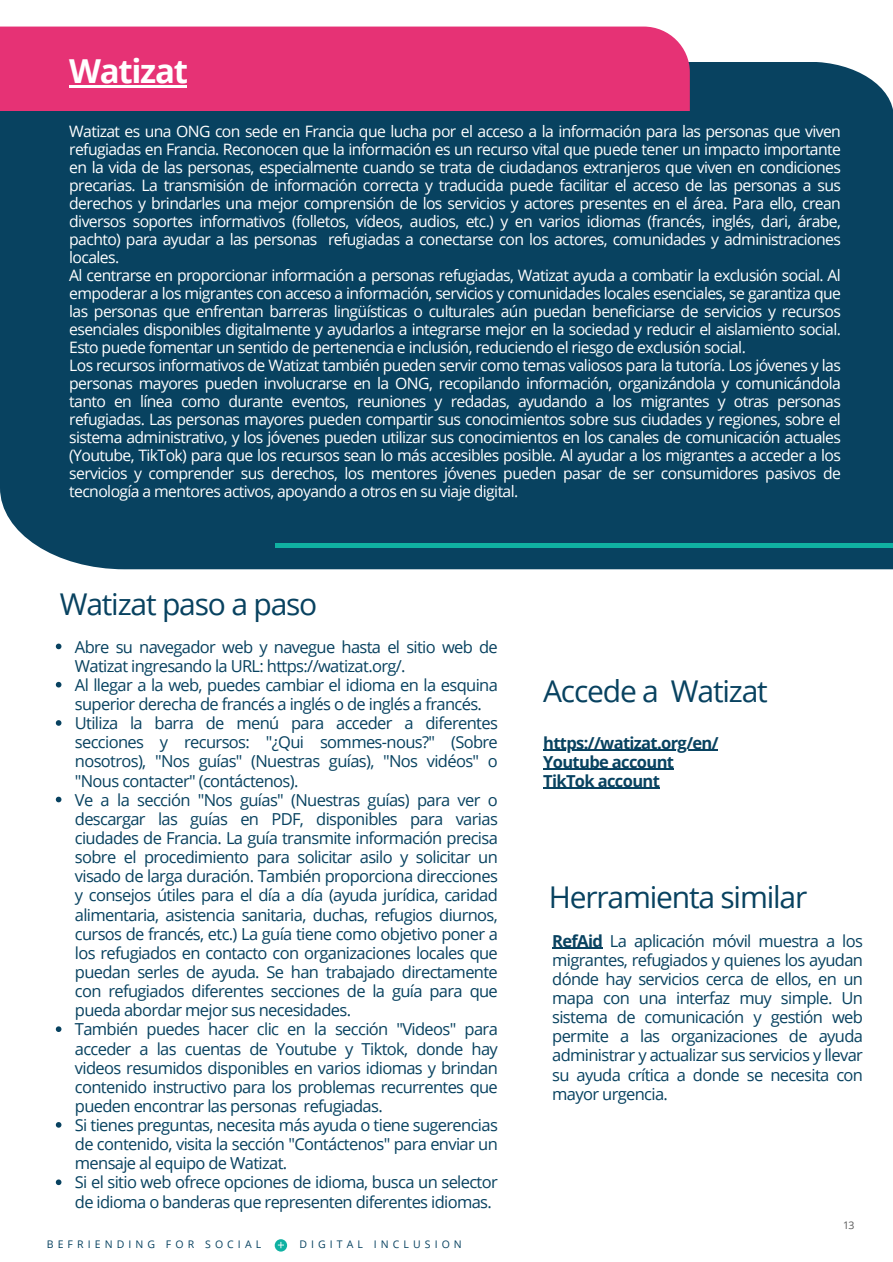
<style>
.page{position:relative;width:893px;height:1262px;background:#fff}
.page>*{position:absolute;margin:0;border:0;box-sizing:border-box;transform-origin:0 0}
.t1{font:700 33px "Open Sans";letter-spacing:-.04em;color:#fff}
.t2{font:30px "Open Sans";letter-spacing:-.04em;color:#084260}
.t3{font:16.5px/19.2px "Open Sans";letter-spacing:-.04em;color:#084260;text-align:justify}
.t4{font:700 16.5px "Open Sans";letter-spacing:-.04em;color:#084260}
.t5{font:15.75px/18px "Open Sans";letter-spacing:-.04em;color:#fff;text-align:justify}
.t6{font:10.5px "Open Sans";letter-spacing:.39em;color:#084260}
.t7{font:10.5px "Open Sans";color:#595959}
.s1{font-weight:700}
</style>
<div class="page">
<div style="left:0;top:62px;width:892px;height:507px;background:#084260"></div>
<div style="left:274px;top:542px;width:618px;height:5px;background:#10b1a2"></div>
<div style="left:0;top:27px;width:689px;height:84px;background:#e63275"></div>
<svg style="left:274px;top:1238px;width:13px;height:13px"></svg>
<svg style="left:278px;top:1241px;width:6px;height:6px"></svg>
<svg style="left:56px;top:643px;width:5px;height:6px"></svg>
<svg style="left:56px;top:681px;width:5px;height:6px"></svg>
<svg style="left:56px;top:720px;width:5px;height:5px"></svg>
<svg style="left:56px;top:796px;width:5px;height:6px"></svg>
<svg style="left:56px;top:1026px;width:5px;height:5px"></svg>
<svg style="left:56px;top:1122px;width:5px;height:5px"></svg>
<svg style="left:56px;top:1179px;width:5px;height:5px"></svg>
<hr style="left:69px;top:85px;width:118px;height:3px;background:#fff">
<hr style="left:543px;top:749px;width:174px;height:1px;background:#084260">
<hr style="left:543px;top:768px;width:130px;height:1px;background:#084260">
<hr style="left:543px;top:787px;width:116px;height:2px;background:#084260">
<hr style="left:552px;top:947px;width:50px;height:1px;background:#084260">
<p class="t1" style="left:69px;top:48px;width:120px">Watizat</p>
<p class="t5" style="left:69px;top:122px;width:772px">Watizat es una ONG con sede en Francia que lucha por el acceso a la información para las personas que viven refugiadas en Francia. Reconocen que la información es un recurso vital que puede tener un impacto importante en la vida de las personas, especialmente cuando se trata de ciudadanos extranjeros que viven en condiciones precarias. La transmisión de información correcta y traducida puede facilitar el acceso de las personas a sus derechos y brindarles una mejor comprensión de los servicios y actores presentes en el área. Para ello, crean diversos soportes informativos (folletos, vídeos, audios, etc.) y en varios idiomas (francés, inglés, dari, árabe, pachto) para ayudar a las personas refugiadas a conectarse con los actores, comunidades y administraciones locales.</p>
<p class="t5" style="left:69px;top:266px;width:772px">Al centrarse en proporcionar información a personas refugiadas, Watizat ayuda a combatir la exclusión social. Al empoderar a los migrantes con acceso a información, servicios y comunidades locales esenciales, se garantiza que las personas que enfrentan barreras lingüísticas o culturales aún puedan beneficiarse de servicios y recursos esenciales disponibles digitalmente y ayudarlos a integrarse mejor en la sociedad y reducir el aislamiento social.<br>Esto puede fomentar un sentido de pertenencia e inclusión, reduciendo el riesgo de exclusión social.</p>
<p class="t5" style="left:69px;top:356px;width:772px">Los recursos informativos de Watizat también pueden servir como temas valiosos para la tutoría. Los jóvenes y las personas mayores pueden involucrarse en la ONG, recopilando información, organizándola y comunicándola tanto en línea como durante eventos, reuniones y redadas, ayudando a los migrantes y otras personas refugiadas. Las personas mayores pueden compartir sus conocimientos sobre sus ciudades y regiones, sobre el sistema administrativo, y los jóvenes pueden utilizar sus conocimientos en los canales de comunicación actuales (Youtube, TikTok) para que los recursos sean lo más accesibles posible. Al ayudar a los migrantes a acceder a los servicios y comprender sus derechos, los mentores jóvenes pueden pasar de ser consumidores pasivos de tecnología a mentores activos, apoyando a otros en su viaje digital.</p>
<p class="t2" style="left:60px;top:583px;width:259px">Watizat paso a paso</p>
<p class="t3" style="left:75px;top:636px;width:424px">Abre su navegador web y navegue hasta el sitio web de<br>Watizat ingresando la URL: https://watizat.org/.</p>
<p class="t3" style="left:75px;top:674px;width:424px">Al llegar a la web, puedes cambiar el idioma en la esquina superior derecha de francés a inglés o de inglés a francés.</p>
<p class="t3" style="left:75px;top:713px;width:424px">Utiliza la barra de menú para acceder a diferentes secciones y recursos: "¿Qui sommes-nous?" (Sobre nosotros), "Nos guías" (Nuestras guías), "Nos vidéos" o "Nous contacter" (contáctenos).</p>
<p class="t3" style="left:75px;top:789px;width:424px">Ve a la sección "Nos guías" (Nuestras guías) para ver o descargar las guías en PDF, disponibles para varias ciudades de Francia. La guía transmite información precisa sobre el procedimiento para solicitar asilo y solicitar un visado de larga duración. También proporciona direcciones y consejos útiles para el día a día (ayuda jurídica, caridad alimentaria, asistencia sanitaria, duchas, refugios diurnos, cursos de francés, etc.) La guía tiene como objetivo poner a los refugiados en contacto con organizaciones locales que puedan serles de ayuda. Se han trabajado directamente con refugiados diferentes secciones de la guía para que pueda abordar mejor sus necesidades.</p>
<p class="t3" style="left:75px;top:1019px;width:424px">También puedes hacer clic en la sección "Videos" para acceder a las cuentas de Youtube y Tiktok, donde hay videos resumidos disponibles en varios idiomas y brindan contenido instructivo para los problemas recurrentes que pueden encontrar las personas refugiadas.</p>
<p class="t3" style="left:75px;top:1114px;width:424px">Si tienes preguntas, necesita más ayuda o tiene sugerencias de contenido, visita la sección "Contáctenos" para enviar un mensaje al equipo de Watizat.</p>
<p class="t3" style="left:75px;top:1172px;width:424px">Si el sitio web ofrece opciones de idioma, busca un selector de idioma o banderas que representen diferentes idiomas.</p>
<p class="t6" style="left:47px;top:1236px;width:216px">BEFRIENDING FOR SOCIAL</p>
<p class="t6" style="left:299px;top:1236px;width:164px">DIGITAL INCLUSION</p>
<p class="t2" style="left:543px;top:669px;width:226px">Accede a Watizat</p>
<p class="t4" style="left:543px;top:730px;width:177px">https://watizat.org/en/</p>
<p class="t4" style="left:543px;top:750px;width:132px">Youtube account</p>
<p class="t4" style="left:543px;top:769px;width:118px">TikTok account</p>
<p class="t2" style="left:548px;top:876px;width:260px">Herramienta similar</p>
<p class="t3" style="left:552px;top:930px;width:312px"><span class="s1">RefAid</span> La aplicación móvil muestra a los migrantes, refugiados y quienes los ayudan dónde hay servicios cerca de ellos, en un mapa con una interfaz muy simple. Un sistema de comunicación y gestión web permite a las organizaciones de ayuda administrar y actualizar sus servicios y llevar su ayuda crítica a donde se necesita con mayor urgencia.</p>
<p class="t7" style="left:842px;top:1217px;width:13px">13</p>
</div>
